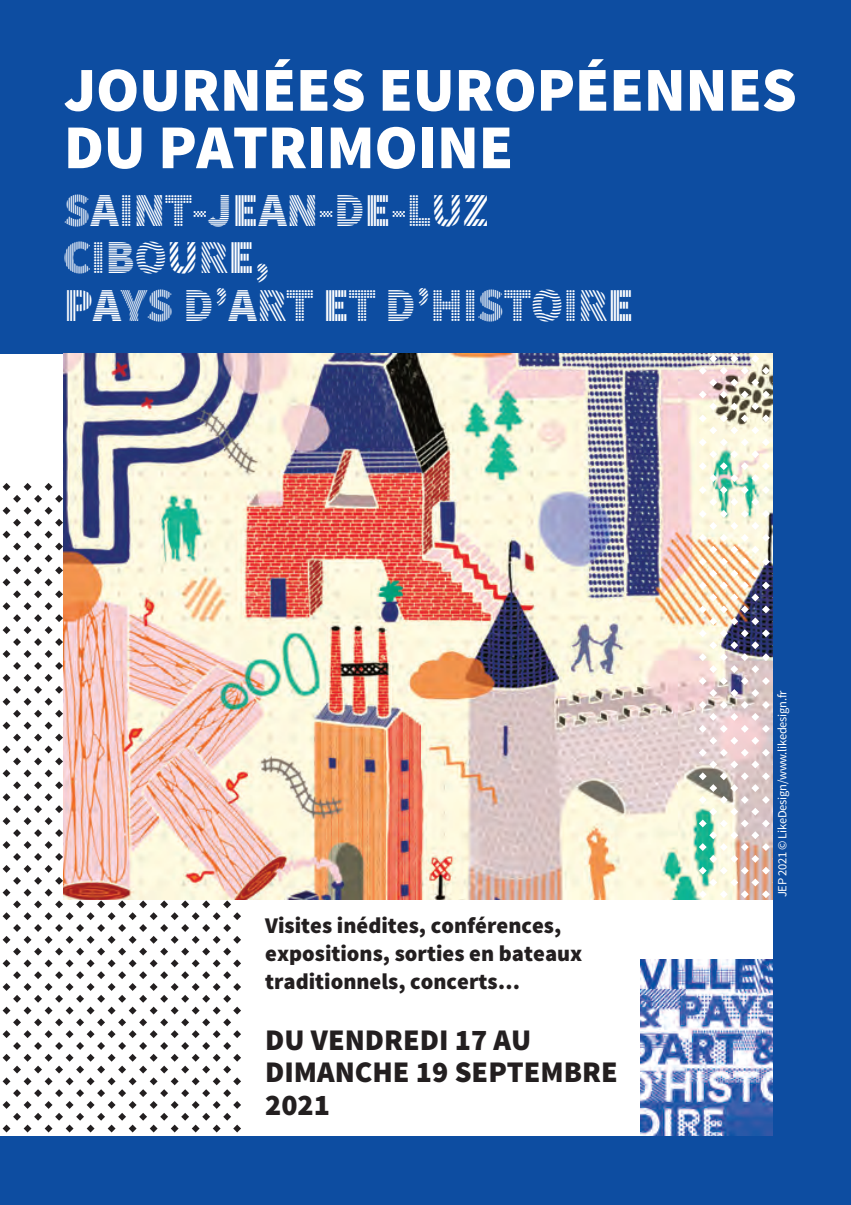
<style>
.page{position:relative;width:851px;height:1205px;background:#fff}
.page>*{position:absolute;margin:0;border:0;box-sizing:border-box;transform-origin:0 0}
.t1{font:900 62.5px/57.5px "Source Sans Pro";letter-spacing:-.005em;color:#fff}
.t2{font:47.5px/47.5px "Source Sans Pro DISPLAY";letter-spacing:-.005em;color:#fff}
.t3{font:900 30px/32.5px "Source Sans Pro";color:#231f20}
.t4{font:900 22.5px/28.2px "Source Sans Pro";color:#231f20}
.t5{font:12.5px "Source Sans Pro";letter-spacing:-.02em;color:#fff}
</style>
<div class="page">
<svg style="left:3px;top:483px;width:238px;height:650px"></svg>
<img style="left:640px;top:960px;width:133px;height:176px">
<div style="left:0;top:0;width:850px;height:354px;background:#0d4da1"></div>
<img style="left:64px;top:354px;width:708px;height:545px">
<img style="left:698px;top:355px;width:75px;height:543px">
<div style="left:773px;top:354px;width:77px;height:851px;background:#0d4da1"></div>
<div style="left:0;top:1136px;width:780px;height:69px;background:#0d4da1"></div>
<h1 class="t1" style="left:64px;top:66px;width:734px">JOURNÉES EUROPÉENNES<br>DU PATRIMOINE</h1>
<h2 class="t2" style="left:64px;top:186px;width:571px">SAINT-JEAN-DE-LUZ<br>CIBOURE,<br>PAYS D’ART ET D’HISTOIRE</h2>
<p class="t4" style="left:265px;top:912px;width:319px">Visites inédites, conférences, expositions, sorties en bateaux traditionnels, concerts…</p>
<h3 class="t3" style="left:265px;top:1025px;width:354px">DU VENDREDI 17 AU<br>DIMANCHE 19 SEPTEMBRE<br>2021</h3>
<p class="t5" style="left:777px;top:897px;width:208px;rotate:-90deg">JEP 2021 © LikeDesign/www.likedesign.fr</p>
</div>
